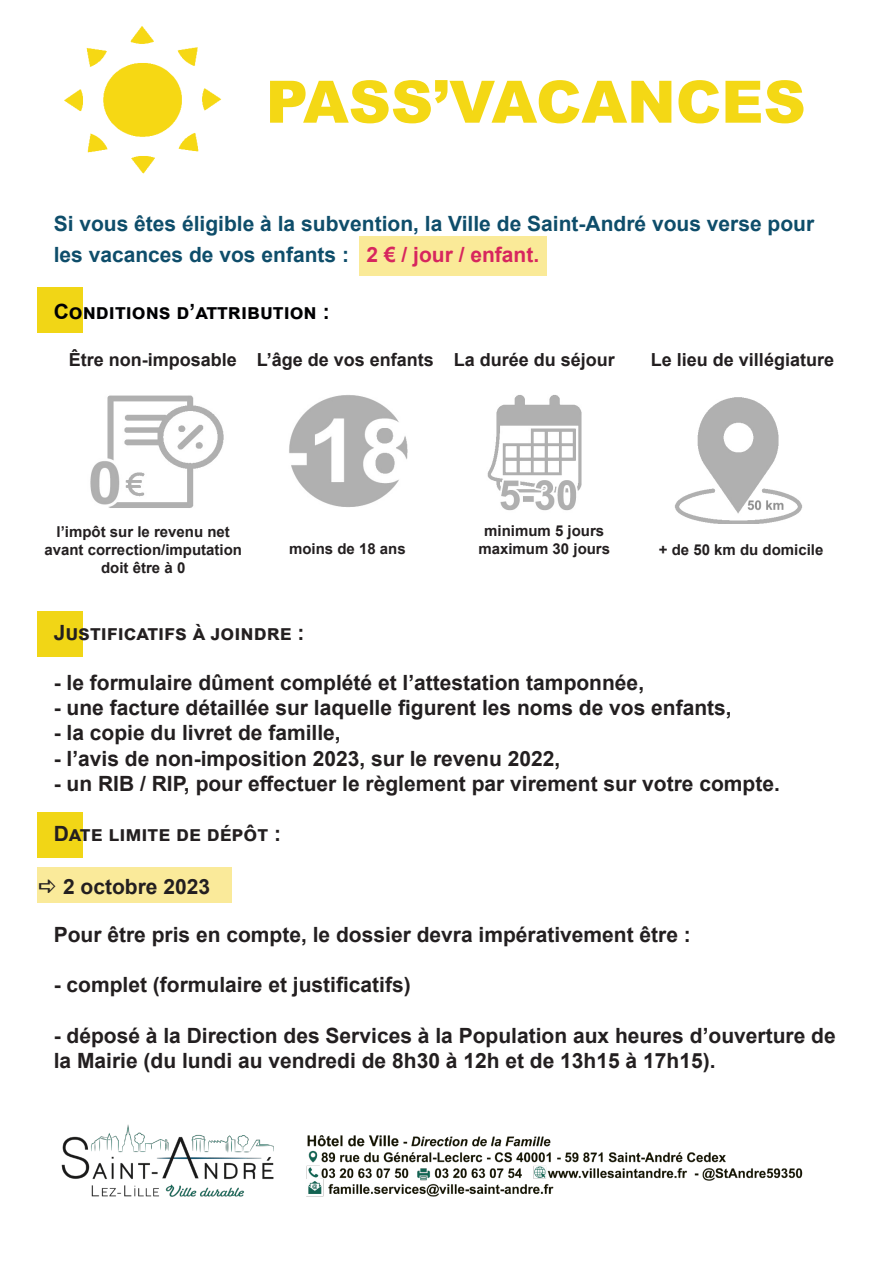
<style>
.page{position:relative;width:893px;height:1263px;background:#fff}
.page>*{position:absolute;margin:0;border:0;box-sizing:border-box;transform-origin:0 0}
.t1{font:900 58.5px "Arial";color:#f4d815}
.t2{font:700 21px/25.2px "Arial";color:#231f20}
.t3{font:700 21px/31.5px "Arial";color:#0e4d6a}
.t4{font:700 21px "Arial";color:#000002}
.t5{font:700 21px "Arial";color:#d7265e}
.t6{font:700 18px "Arial";color:#231f20}
.t7{font:700 15px/18px "Arial";color:#231f20;text-align:center}
</style>
<div class="page">
<div style="left:38px;top:812px;width:45px;height:45px;background:#f1d616"></div>
<div style="left:38px;top:611px;width:45px;height:45px;background:#f1d616"></div>
<div style="left:38px;top:287px;width:45px;height:45px;background:#f1d616"></div>
<div style="left:359px;top:236px;width:187px;height:40px;background:#faea98"></div>
<img style="left:90px;top:395px;width:134px;height:113px">
<img style="left:289px;top:395px;width:119px;height:112px">
<img style="left:487px;top:395px;width:95px;height:116px">
<div style="left:37px;top:867px;width:195px;height:36px;background:#faea9a"></div>
<img style="left:64px;top:26px;width:158px;height:148px">
<img style="left:675px;top:397px;width:127px;height:126px">
<img style="left:61px;top:1124px;width:742px;height:73px">
<p class="t1" style="left:266px;top:59px;width:541px">PASS’VACANCES</p>
<p class="t3" style="left:54px;top:208px;width:762px">Si vous êtes éligible à la subvention, la Ville de Saint-André vous verse pour les vacances de vos enfants :</p>
<p class="t5" style="left:366px;top:240px;width:174px">2 € / jour / enfant.</p>
<p class="t4" style="left:54px;top:297px;width:278px">Conditions d’attribution :</p>
<p class="t6" style="left:69px;top:347px;width:548px">Être non-imposable L’âge de vos enfants La durée du séjour</p>
<p class="t6" style="left:651px;top:347px;width:185px">Le lieu de villégiature</p>
<p class="t7" style="left:44px;top:523px;width:199px">l’impôt sur le revenu net avant correction/imputation doit être à 0</p>
<p class="t7" style="left:289px;top:540px;width:118px">moins de 18 ans</p>
<p class="t7" style="left:484px;top:522px;width:122px">minimum 5 jours</p>
<p class="t7" style="left:478px;top:540px;width:133px">maximum 30 jours</p>
<p class="t7" style="left:659px;top:541px;width:166px">+ de 50 km du domicile</p>
<p class="t2" style="left:54px;top:620px;width:252px">Justificatifs à joindre :</p>
<p class="t2" style="left:54px;top:670px;width:592px">- le formulaire dûment complété et l’attestation tamponnée,</p>
<p class="t2" style="left:54px;top:695px;width:680px">- une facture détaillée sur laquelle figurent les noms de vos enfants,</p>
<p class="t2" style="left:54px;top:720px;width:289px">- la copie du livret de famille,</p>
<p class="t2" style="left:54px;top:746px;width:508px">- l’avis de non-imposition 2023, sur le revenu 2022,</p>
<p class="t2" style="left:54px;top:771px;width:728px">- un RIB / RIP, pour effectuer le règlement par virement sur votre compte.</p>
<p class="t2" style="left:54px;top:821px;width:229px">Date limite de dépôt :</p>
<p class="t2" style="left:63px;top:874px;width:149px">2 octobre 2023</p>
<p class="t2" style="left:54px;top:922px;width:639px">Pour être pris en compte, le dossier devra impérativement être :</p>
<p class="t2" style="left:54px;top:972px;width:359px">- complet (formulaire et justificatifs)</p>
<p class="t2" style="left:54px;top:1023px;width:783px">- déposé à la Direction des Services à la Population aux heures d’ouverture de la Mairie (du lundi au vendredi de 8h30 à 12h et de 13h15 à 17h15).</p>
</div>
